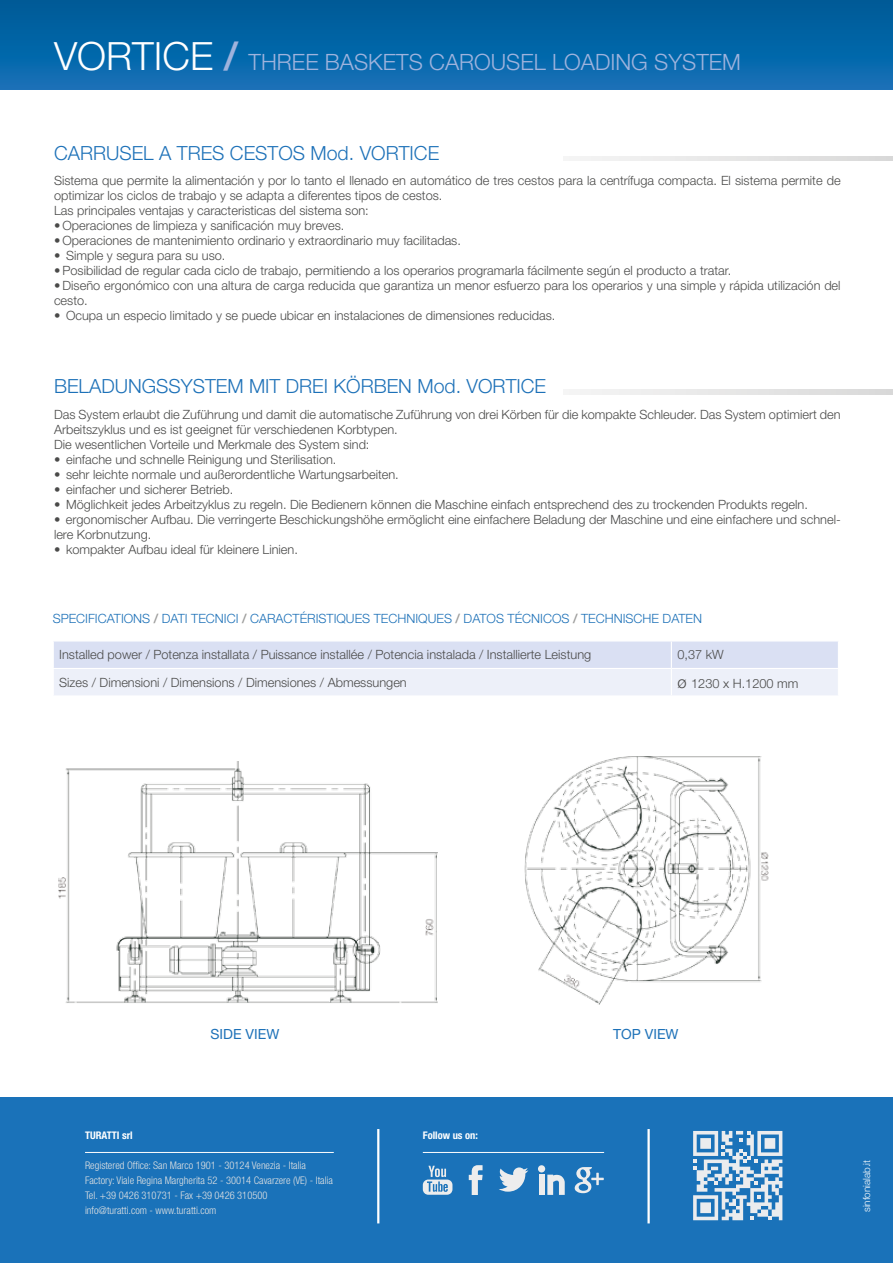
<style>
.page{position:relative;width:893px;height:1263px;background:#fff}
.page>*{position:absolute;margin:0;border:0;box-sizing:border-box;transform-origin:0 0}
.t1{font:300 22.5px "Helvetica Neue LT Std";color:#9fb3dd}
.t2{font:300 19.5px "Helvetica Neue LT Std";color:#1d71b8}
.t3{font:13.95px "Helvetica Neue LT Std";color:#1d71b8}
.t4{font:300 12.75px/15px "Helvetica Neue LT Std";color:#4a4a49}
.t5{font:300 12.75px "Helvetica Neue LT Std";color:#1d71b8}
.t6{font:300 condensed 10.5px/15px "Helvetica Neue LT Std";color:#e3e3e3}
.t7{font:700 condensed 10.5px "Helvetica Neue LT Std";color:#fff}
.t8{font:300 9.9px "Helvetica Neue LT Std";color:#fff}
.s1{font-size:39px;color:#fff}
.s2{font-weight:500;font-size:39px}
.s3{font-weight:500;color:#9d9d9c}
.s4{font-size:16.5px}
</style>
<div class="page">
<div style="left:0;top:0;width:893px;height:89px;background:linear-gradient(to bottom,#005a96,#1271b8)"></div>
<svg style="left:54px;top:641px;width:784px;height:54px;background:#e4e8f6"></svg>
<img style="left:58px;top:762px;width:380px;height:241px">
<img style="left:524px;top:756px;width:245px;height:249px">
<svg style="left:569px;top:390px;width:324px;height:4px"></svg>
<svg style="left:569px;top:156px;width:324px;height:5px"></svg>
<div style="left:0;top:1097px;width:893px;height:166px;background:#1a72b9"></div>
<hr style="left:85px;top:1152px;width:249px;height:1px;background:#fff">
<hr style="left:377px;top:1129px;width:2px;height:94px;background:#fff">
<hr style="left:647px;top:1129px;width:3px;height:94px;background:#fff">
<hr style="left:423px;top:1152px;width:181px;height:1px;background:#fff">
<svg style="left:423px;top:1166px;width:29px;height:29px"></svg>
<div style="left:539px;top:1174px;width:5px;height:21px;background:#ededed"></div>
<svg style="left:547px;top:1174px;width:18px;height:21px"></svg>
<div style="left:538px;top:1165px;width:7px;height:7px;background:#ededed;border-radius:50%"></div>
<svg style="left:469px;top:1165px;width:14px;height:30px"></svg>
<svg style="left:499px;top:1167px;width:29px;height:25px"></svg>
<svg style="left:575px;top:1167px;width:29px;height:26px"></svg>
<svg style="left:693px;top:1131px;width:89px;height:89px"></svg>
<h1 class="t1" style="left:54px;top:49px;width:688px"><span class="s1">VORTICE</span> <span class="s2">/</span> THREE BASKETS CAROUSEL LOADING SYSTEM</h1>
<h2 class="t2" style="left:54px;top:141px;width:387px">CARRUSEL A TRES CESTOS Mod. VORTICE</h2>
<p class="t4" style="left:54px;top:173px;width:788px">Sistema que permite la alimentación y por lo tanto el llenado en automático de tres cestos para la centrífuga compacta. El sistema permite de optimizar los ciclos de trabajo y se adapta a diferentes tipos de cestos.<br>Las principales ventajas y caracteristicas del sistema son:</p>
<p class="t4" style="left:54px;top:218px;width:292px">• Operaciones de limpieza y sanificación muy breves.</p>
<p class="t4" style="left:54px;top:233px;width:408px">• Operaciones de mantenimiento ordinario y extraordinario muy facilitadas.</p>
<p class="t4" style="left:54px;top:248px;width:173px">• Simple y segura para su uso.</p>
<p class="t4" style="left:54px;top:263px;width:679px">• Posibilidad de regular cada ciclo de trabajo, permitiendo a los operarios programarla fácilmente según el producto a tratar.</p>
<p class="t4" style="left:54px;top:278px;width:788px">• Diseño ergonómico con una altura de carga reducida que garantiza un menor esfuerzo para los operarios y una simple y rápida utilización del cesto.</p>
<p class="t4" style="left:54px;top:308px;width:503px">• Ocupa un especio limitado y se puede ubicar en instalaciones de dimensiones reducidas.</p>
<h2 class="t2" style="left:54px;top:375px;width:494px">BELADUNGSSYSTEM MIT DREI KÖRBEN Mod. VORTICE</h2>
<p class="t4" style="left:54px;top:407px;width:788px">Das System erlaubt die Zuführung und damit die automatische Zuführung von drei Körben für die kompakte Schleuder. Das System optimiert den<br>Arbeitszyklus und es ist geeignet für verschiedenen Korbtypen.<br>Die wesentlichen Vorteile und Merkmale des System sind:</p>
<p class="t4" style="left:54px;top:452px;width:284px">• einfache und schnelle Reinigung und Sterilisation.</p>
<p class="t4" style="left:54px;top:467px;width:346px">• sehr leichte normale und außerordentliche Wartungsarbeiten.</p>
<p class="t4" style="left:54px;top:482px;width:181px">• einfacher und sicherer Betrieb.</p>
<p class="t4" style="left:54px;top:497px;width:755px">• Möglichkeit jedes Arbeitzyklus zu regeln. Die Bedienern können die Maschine einfach entsprechend des zu trockenden Produkts regeln.</p>
<p class="t4" style="left:54px;top:512px;width:788px">• ergonomischer Aufbau. Die verringerte Beschickungshöhe ermöglicht eine einfachere Beladung der Maschine und eine einfachere und schnel&shy;lere Korbnutzung.</p>
<p class="t4" style="left:54px;top:542px;width:245px">• kompakter Aufbau ideal für kleinere Linien.</p>
<p class="t5" style="left:53px;top:610px;width:651px">SPECIFICATIONS <span class="s3">/</span> DATI TECNICI <span class="s3">/</span> CARACTÉRISTIQUES TECHNIQUES <span class="s3">/</span> DATOS TÉCNICOS <span class="s3">/</span> TECHNISCHE DATEN</p>
<p class="t4" style="left:59px;top:647px;width:534px">Installed power / Potenza installata / Puissance installée / Potencia instalada / Installierte Leistung</p>
<p class="t4" style="left:677px;top:647px;width:48px">0,37 kW</p>
<p class="t4" style="left:59px;top:674px;width:349px">Sizes / Dimensioni / Dimensions / Dimensiones / Abmessungen</p>
<p class="t4" style="left:677px;top:676px;width:123px"><span class="s4">ø</span> 1230 x H.1200 mm</p>
<p class="t3" style="left:211px;top:1026px;width:70px">SIDE VIEW</p>
<p class="t3" style="left:613px;top:1026px;width:67px">TOP VIEW</p>
<p class="t7" style="left:85px;top:1129px;width:49px">TURATTI srl</p>
<p class="t6" style="left:85px;top:1158px;width:249px">Registered Office: San Marco 1901 - 30124 Venezia - Italia Factory: Viale Regina Margherita 52 - 30014 Cavarzere (VE) - Italia Tel. +39 0426 310731 - Fax +39 0426 310500<br>info@turatti.com - www.turatti.com</p>
<p class="t7" style="left:423px;top:1129px;width:57px">Follow us on:</p>
<p class="t8" style="left:861px;top:1212px;width:54px;rotate:-90deg">sinfonialab.it</p>
</div>
